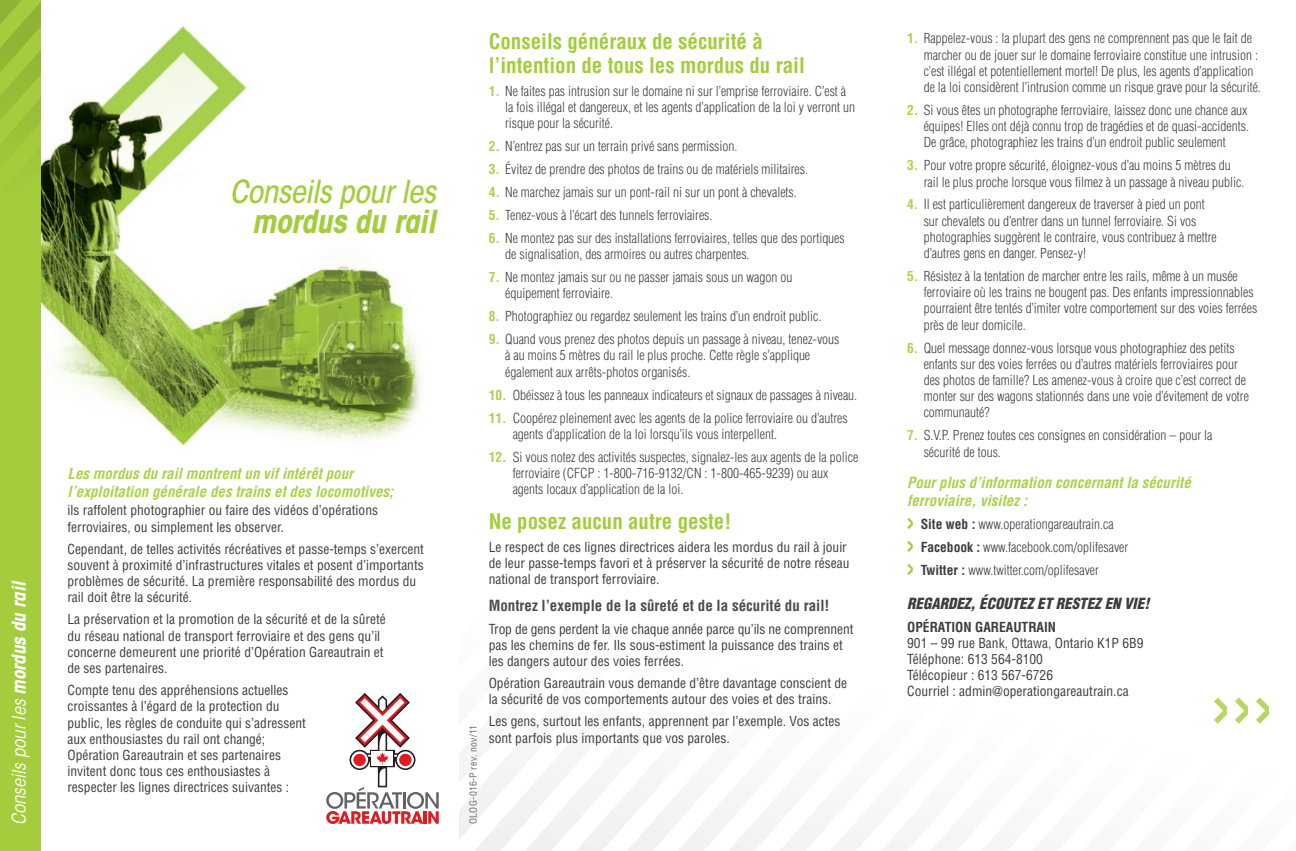
<style>
.page{position:relative;width:1296px;height:851px;background:#fff}
.page>*{position:absolute;margin:0;border:0;box-sizing:border-box;transform-origin:0 0}
.t1{font:italic 500 condensed 31.5px/30px "ITC Avant Garde Std";letter-spacing:-.015em;color:#a3cd3c;text-align:right}
.Subhead_1{font:700 condensed 21px/24px "Helvetica LT Std";color:#a3cd3c}
.t2{font:italic condensed 18.9px "ITC Avant Garde Std";color:#fff}
.Bodyy{font:italic 700 condensed 15px/18px "Helvetica LT Std";color:#acd14d}
.Subhead2{font:700 condensed 15px "Helvetica LT Std";color:#4b4c4d}
.Bodyy-2{font:italic 900 condensed 15px "Helvetica LT Std";color:#3e3e3f}
.Number_bullets{font:300 condensed 13.5px/16.2px "Helvetica LT Std";color:#3e3e3f}
.Bodyy-3{font:condensed 13.5px/16.2px "Helvetica LT Std";color:#3e3e3f}
.Bulletss{font:300 condensed 13.5px/16.2px "Helvetica LT Std";color:#3e3e3f}
.Product_Codes{font:condensed 9.75px "Helvetica LT Std";letter-spacing:.03em;color:#6c6d70}
.s1{font-weight:700}
.s2{font-weight:700;color:#acd14d}
</style>
<div class="page">
<svg style="left:462px;top:758px;width:51px;height:92px;fill:#f5f5f5"></svg>
<svg style="left:513px;top:768px;width:51px;height:82px;fill:#f5f5f6"></svg>
<svg style="left:564px;top:782px;width:51px;height:68px;fill:#f5f5f5"></svg>
<svg style="left:615px;top:791px;width:51px;height:59px;fill:#f5f5f5"></svg>
<svg style="left:666px;top:800px;width:50px;height:50px;fill:#f5f5f6"></svg>
<svg style="left:716px;top:808px;width:51px;height:42px;fill:#f6f6f6"></svg>
<svg style="left:767px;top:819px;width:142px;height:31px"></svg>
<svg style="left:326px;top:693px;width:113px;height:131px"></svg>
<img style="left:40px;top:0;width:381px;height:507px">
<svg style="left:1214px;top:697px;width:55px;height:27px"></svg>
<svg style="left:907px;top:518px;width:6px;height:11px"></svg>
<svg style="left:907px;top:541px;width:6px;height:11px"></svg>
<svg style="left:907px;top:563px;width:6px;height:12px"></svg>
<div style="left:0;top:0;width:40px;height:850px;background:#a3cd3c"></div>
<svg style="left:0;top:0;width:40px;height:132px"></svg>
<p class="t2" style="left:8px;top:824px;width:245px;rotate:-90deg">Conseils pour les <span class="s1">mordus du rail</span></p>
<h1 class="t1" style="left:230px;top:177px;width:208px">Conseils pour les <span class="s1">mordus du rail</span></h1>
<p class="Bodyy" style="left:68px;top:465px;width:327px">Les mordus du rail montrent un vif intérêt pour l’exploitation générale des trains et des locomotives;</p>
<p class="Bodyy-3" style="left:68px;top:502px;width:312px">ils raffolent photographier ou faire des vidéos d’opérations ferroviaires, ou simplement les observer.</p>
<p class="Bodyy-3" style="left:68px;top:540px;width:358px">Cependant, de telles activités récréatives et passe-temps s’exercent souvent à proximité d’infrastructures vitales et posent d’importants problèmes de sécurité. La première responsabilité des mordus du rail doit être la sécurité.</p>
<p class="Bodyy-3" style="left:68px;top:611px;width:320px">La préservation et la promotion de la sécurité et de la sûreté du réseau national de transport ferroviaire et des gens qu’il concerne demeurent une priorité d’Opération Gareautrain et de ses partenaires.</p>
<p class="Bodyy-3" style="left:68px;top:682px;width:240px">Compte tenu des appréhensions actuelles croissantes à l’égard de la protection du public, les règles de conduite qui s’adressent aux enthousiastes du rail ont changé; Opération Gareautrain et ses partenaires invitent donc tous ces enthousiastes à respecter les lignes directrices suivantes :</p>
<p class="Product_Codes" style="left:467px;top:824px;width:100px;rotate:-90deg">OLOG-016-P rev. nov/11</p>
<p class="Subhead_1" style="left:489px;top:29px;width:318px">Conseils généraux de sécurité à l’intention de tous les mordus du rail</p>
<p class="Number_bullets" style="left:505px;top:83px;width:351px;text-indent:-17px"><span class="s2">1.</span> Ne faites pas intrusion sur le domaine ni sur l’emprise ferroviaire. C’est à la fois illégal et dangereux, et les agents d’application de la loi y verront un risque pour la sécurité.</p>
<p class="Number_bullets" style="left:489px;top:138px;width:250px"><span class="s2">2.</span> N’entrez pas sur un terrain privé sans permission.</p>
<p class="Number_bullets" style="left:489px;top:161px;width:321px"><span class="s2">3.</span> Évitez de prendre des photos de trains ou de matériels militaires.</p>
<p class="Number_bullets" style="left:489px;top:184px;width:310px"><span class="s2">4.</span> Ne marchez jamais sur un pont-rail ni sur un pont à chevalets.</p>
<p class="Number_bullets" style="left:489px;top:207px;width:225px"><span class="s2">5.</span> Tenez-vous à l’écart des tunnels ferroviaires.</p>
<p class="Number_bullets" style="left:505px;top:230px;width:341px;text-indent:-17px"><span class="s2">6.</span> Ne montez pas sur des installations ferroviaires, telles que des portiques de signalisation, des armoires ou autres charpentes.</p>
<p class="Number_bullets" style="left:505px;top:269px;width:289px;text-indent:-17px"><span class="s2">7.</span> Ne montez jamais sur ou ne passer jamais sous un wagon ou équipement ferroviaire.</p>
<p class="Number_bullets" style="left:489px;top:308px;width:334px"><span class="s2">8.</span> Photographiez ou regardez seulement les trains d’un endroit public.</p>
<p class="Number_bullets" style="left:505px;top:331px;width:336px;text-indent:-17px"><span class="s2">9.</span> Quand vous prenez des photos depuis un passage à niveau, tenez-vous à au moins 5 mètres du rail le plus proche. Cette règle s’applique également aux arrêts-photos organisés.</p>
<p class="Bulletss" style="left:489px;top:386px;width:370px"><span class="s2">10.</span> Obéissez à tous les panneaux indicateurs et signaux de passages à niveau.</p>
<p class="Bulletss" style="left:513px;top:409px;width:337px;text-indent:-24px"><span class="s2">11.</span> Coopérez pleinement avec les agents de la police ferroviaire ou d’autres agents d’application de la loi lorsqu’ils vous interpellent.</p>
<p class="Bulletss" style="left:513px;top:448px;width:347px;text-indent:-24px"><span class="s2">12.</span> Si vous notez des activités suspectes, signalez-les aux agents de la police ferroviaire (CFCP : 1-800-716-9132/CN : 1-800-465-9239) ou aux agents locaux d’application de la loi.</p>
<p class="Subhead_1" style="left:489px;top:509px;width:244px">Ne posez aucun autre geste!</p>
<p class="Bodyy-3" style="left:489px;top:538px;width:362px">Le respect de ces lignes directrices aidera les mordus du rail à jouir de leur passe-temps favori et à préserver la sécurité de notre réseau national de transport ferroviaire.</p>
<p class="Subhead2" style="left:489px;top:596px;width:342px">Montrez l’exemple de la sûreté et de la sécurité du rail!</p>
<p class="Bodyy-3" style="left:489px;top:620px;width:366px">Trop de gens perdent la vie chaque année parce qu’ils ne comprennent pas les chemins de fer. Ils sous-estiment la puissance des trains et les dangers autour des voies ferrées.</p>
<p class="Bodyy-3" style="left:489px;top:675px;width:360px">Opération Gareautrain vous demande d’être davantage conscient de la sécurité de vos comportements autour des voies et des trains.</p>
<p class="Bodyy-3" style="left:489px;top:713px;width:353px">Les gens, surtout les enfants, apprennent par l’exemple. Vos actes sont parfois plus importants que vos paroles.</p>
<p class="Number_bullets" style="left:924px;top:30px;width:339px;text-indent:-17px"><span class="s2">1.</span> Rappelez-vous : la plupart des gens ne comprennent pas que le fait de marcher ou de jouer sur le domaine ferroviaire constitue une intrusion : c’est illégal et potentiellement mortel! De plus, les agents d’application de la loi considèrent l’intrusion comme un risque grave pour la sécurité.</p>
<p class="Number_bullets" style="left:924px;top:102px;width:327px;text-align:justify;text-indent:-17px"><span class="s2">2.</span> Si vous êtes un photographe ferroviaire, laissez donc une chance aux équipes! Elles ont déjà connu trop de tragédies et de quasi-accidents.<br>De grâce, photographiez les trains d’un endroit public seulement</p>
<p class="Number_bullets" style="left:924px;top:157px;width:322px;text-indent:-17px"><span class="s2">3.</span> Pour votre propre sécurité, éloignez-vous d’au moins 5 mètres du rail le plus proche lorsque vous filmez à un passage à niveau public.</p>
<p class="Number_bullets" style="left:924px;top:196px;width:295px;text-indent:-17px"><span class="s2">4.</span> Il est particulièrement dangereux de traverser à pied un pont sur chevalets ou d’entrer dans un tunnel ferroviaire. Si vos photographies suggèrent le contraire, vous contribuez à mettre d’autres gens en danger. Pensez-y!</p>
<p class="Number_bullets" style="left:924px;top:268px;width:335px;text-indent:-17px"><span class="s2">5.</span> Résistez à la tentation de marcher entre les rails, même à un musée ferroviaire où les trains ne bougent pas. Des enfants impressionnables pourraient être tentés d’imiter votre comportement sur des voies ferrées près de leur domicile.</p>
<p class="Number_bullets" style="left:924px;top:339px;width:327px;text-indent:-17px"><span class="s2">6.</span> Quel message donnez-vous lorsque vous photographiez des petits enfants sur des voies ferrées ou d’autres matériels ferroviaires pour des photos de famille? Les amenez-vous à croire que c’est correct de monter sur des wagons stationnés dans une voie d’évitement de votre communauté?</p>
<p class="Number_bullets" style="left:924px;top:427px;width:290px;text-indent:-17px"><span class="s2">7.</span> S.V.P. Prenez toutes ces consignes en considération – pour la sécurité de tous.</p>
<p class="Bodyy" style="left:907px;top:474px;width:285px">Pour plus d’information concernant la sécurité ferroviaire, visitez :</p>
<p class="Bulletss" style="left:921px;top:516px;width:194px"><span class="s1">Site web :</span> www.operationgareautrain.ca</p>
<p class="Bulletss" style="left:921px;top:539px;width:209px"><span class="s1">Facebook :</span> www.facebook.com/oplifesaver</p>
<p class="Bulletss" style="left:921px;top:562px;width:180px"><span class="s1">Twitter :</span> www.twitter.com/oplifesaver</p>
<p class="Bodyy-2" style="left:907px;top:594px;width:244px">REGARDEZ, ÉCOUTEZ ET RESTEZ EN VIE!</p>
<p class="Bodyy-3" style="left:907px;top:618px;width:238px"><span class="s1">OPÉRATION GAREAUTRAIN<br></span>901 – 99 rue Bank, Ottawa, Ontario K1P 6B9<br>Téléphone: 613 564-8100<br>Télécopieur : 613 567-6726<br>Courriel : admin@operationgareautrain.ca</p>
</div>
